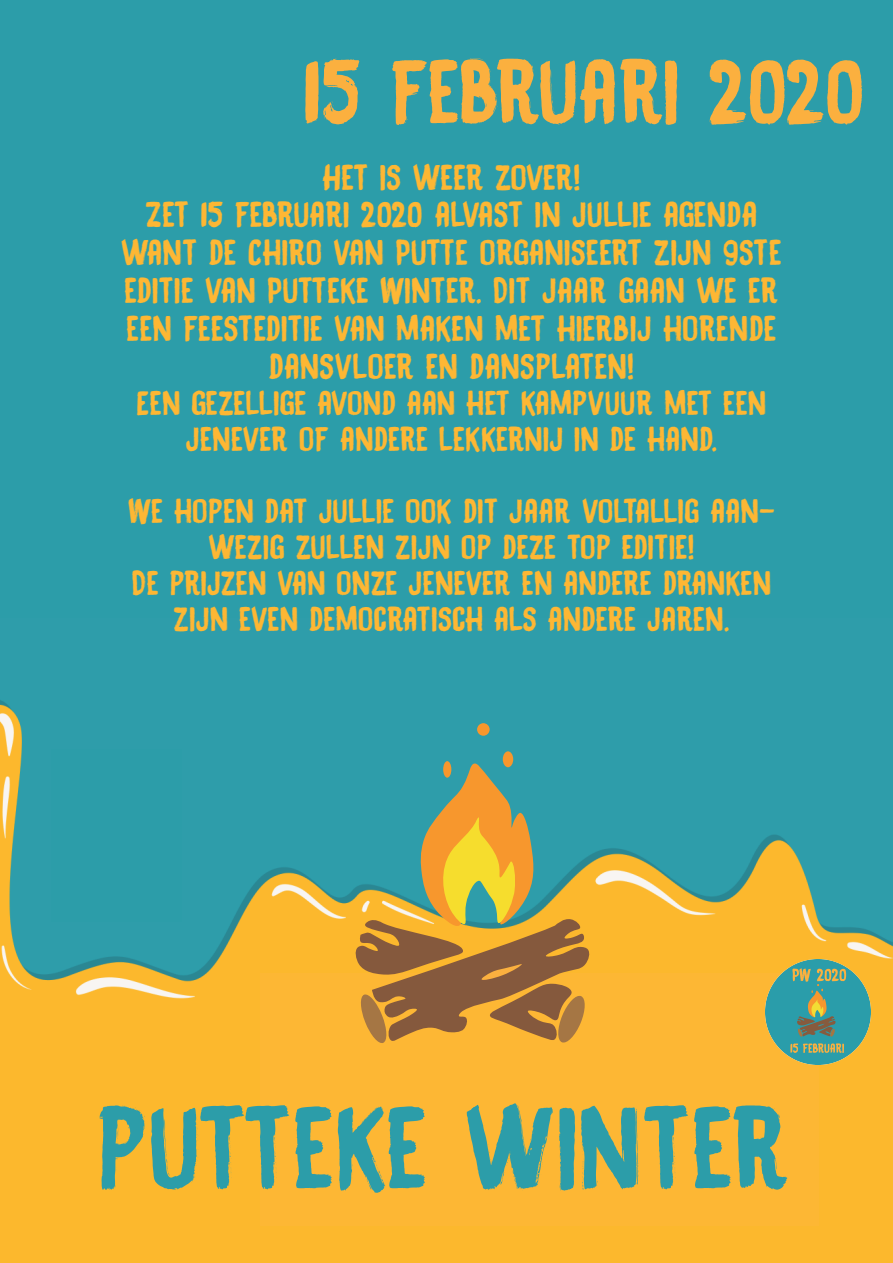
<style>
.page{position:relative;width:893px;height:1263px;background:#fff}
.page>*{position:absolute;margin:0;border:0;box-sizing:border-box;transform-origin:0 0}
.t1{font:102px "DK Black Bamboo";color:#2c9da9}
.t2{font:79.5px "DK Black Bamboo";letter-spacing:-.025em;color:#fbb03f}
.t3{font:31.5px/37.8px "DK Black Bamboo";color:#fdb734;text-align:center}
.t4{font:30px/36px "DK Black Bamboo";color:#fdb734;text-align:center}
</style>
<div class="page">
<div style="left:0;top:0;width:893px;height:684px;background:#2c9da9"></div>
<img style="left:0;top:684px;width:893px;height:579px">
<div style="left:260px;top:974px;width:558px;height:252px;background:#fdb734"></div>
<div style="left:52px;top:750px;width:130px;height:172px;background:#2c9da9"></div>
<img style="left:765px;top:959px;width:106px;height:106px">
<div style="left:477px;top:723px;width:13px;height:13px;background:#f7972d;border-radius:50%"></div>
<div style="left:503px;top:751px;width:10px;height:16px;background:#f7972d;border-radius:50%"></div>
<svg style="left:354px;top:763px;width:237px;height:280px;background:#96945c"></svg>
<h2 class="t2" style="left:303px;top:35px;width:565px">15 FEBRUARI 2020</h2>
<p class="t3" style="left:121px;top:157px;width:662px">HET IS WEER ZOVER!<br>ZET 15 FEBRUARI 2020 ALVAST IN JULLIE AGENDA WANT DE CHIRO VAN PUTTE ORGANISEERT ZIJN 9STE EDITIE VAN PUTTEKE WINTER. DIT JAAR GAAN WE ER EEN FEESTEDITIE VAN MAKEN MET HIERBIJ HORENDE DANSVLOER EN DANSPLATEN!</p>
<p class="t4" style="left:136px;top:383px;width:632px">EEN GEZELLIGE AVOND AAN HET KAMPVUUR MET EEN<br>JENEVER OF ANDERE LEKKERNIJ IN DE HAND.</p>
<p class="t4" style="left:128px;top:491px;width:649px">WE HOPEN DAT JULLIE OOK DIT JAAR VOLTALLIG AAN-WEZIG ZULLEN ZIJN OP DEZE TOP EDITIE!<br>DE PRIJZEN VAN ONZE JENEVER EN ANDERE DRANKEN ZIJN EVEN DEMOCRATISCH ALS ANDERE JAREN.</p>
<h1 class="t1" style="left:96px;top:1074px;width:696px">PUTTEKE WINTER</h1>
</div>
